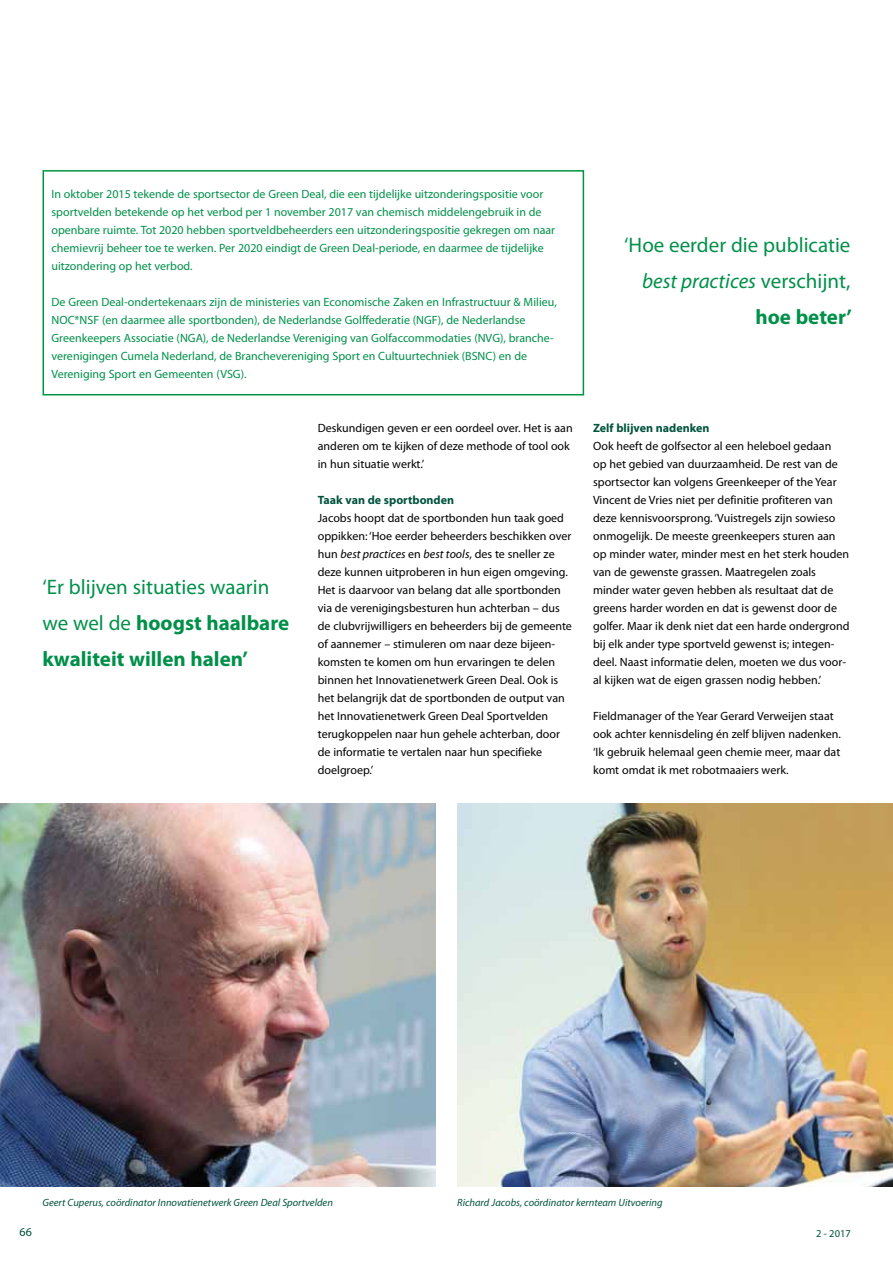
<style>
.page{position:relative;width:893px;height:1263px;background:#fff}
.page>*{position:absolute;margin:0;border:0;box-sizing:border-box;transform-origin:0 0}
.t1{font:700 21px/36px "Myriad Pro";color:#00904a}
.t2{font:21px/36px "Myriad Pro";color:#00904a;text-align:right}
.t3{font:12px/18px "Myriad Pro";color:#000}
.t4{font:12px/18px "Myriad Pro";color:#00904a}
.t5{font:700 12px "Myriad Pro";color:#00533d}
.t6{font:12px "Myriad Pro";color:#00533d}
.t7{font:italic 10.5px "Myriad Pro";color:#00533d}
.t8{font:10.5px "Myriad Pro";color:#00533d}
.s1{font-weight:400}
.s2{font-style:italic}
.s3{font-weight:700}
</style>
<div class="page">
<div style="left:43px;top:170px;width:541px;height:225px;border:2px solid #009641"></div>
<img style="left:457px;top:803px;width:436px;height:383px">
<img style="left:0;top:803px;width:436px;height:383px">
<p class="t4" style="left:52px;top:185px;width:505px">In oktober 2015 tekende de sportsector de Green Deal, die een tijdelijke uitzonderingspositie voor sportvelden betekende op het verbod per 1 november 2017 van chemisch middelengebruik in de openbare ruimte. Tot 2020 hebben sportveldbeheerders een uitzonderingspositie gekregen om naar chemievrij beheer toe te werken. Per 2020 eindigt de Green Deal-periode, en daarmee de tijdelijke uitzondering op het verbod.</p>
<p class="t4" style="left:52px;top:293px;width:507px">De Green Deal-ondertekenaars zijn de ministeries van Economische Zaken en Infrastructuur &amp; Milieu, NOC*NSF (en daarmee alle sportbonden), de Nederlandse Golffederatie (NGF), de Nederlandse Greenkeepers Associatie (NGA), de Nederlandse Vereniging van Golfaccommodaties (NVG), branche&shy;verenigingen Cumela Nederland, de Branchevereniging Sport en Cultuurtechniek (BSNC) en de Vereniging Sport en Gemeenten (VSG).</p>
<h1 class="t1" style="left:43px;top:568px;width:248px"><span class="s1">‘Er blijven situaties waarin we wel de</span> hoogst haalbare kwaliteit willen halen’</h1>
<p class="t3" style="left:318px;top:419px;width:256px">Deskundigen geven er een oordeel over. Het is aan anderen om te kijken of deze methode of tool ook in hun situatie werkt.’</p>
<p class="t5" style="left:318px;top:492px;width:138px">Taak van de sportbonden</p>
<p class="t3" style="left:318px;top:509px;width:256px">Jacobs hoopt dat de sportbonden hun taak goed oppikken: ‘Hoe eerder beheerders beschikken over hun <span class="s2">best practices</span> en <span class="s2">best tools</span>, des te sneller ze deze kunnen uitproberen in hun eigen omgeving.<br>Het is daarvoor van belang dat alle sportbonden via de verenigingsbesturen hun achterban – dus de clubvrijwilligers en beheerders bij de gemeente of aannemer – stimuleren om naar deze bijeen&shy;komsten te komen om hun ervaringen te delen binnen het Innovatienetwerk Green Deal. Ook is het belangrijk dat de sportbonden de output van het Innovatienetwerk Green Deal Sportvelden terugkoppelen naar hun gehele achterban, door de informatie te vertalen naar hun specifieke doelgroep.’</p>
<h1 class="t2" style="left:624px;top:227px;width:229px">‘Hoe eerder die publicatie <span class="s2">best practices</span> verschijnt, <span class="s3">hoe beter’</span></h1>
<p class="t5" style="left:593px;top:420px;width:118px">Zelf blijven nadenken</p>
<p class="t3" style="left:593px;top:437px;width:258px">Ook heeft de golfsector al een heleboel gedaan<br>op het gebied van duurzaamheid. De rest van de sportsector kan volgens Greenkeeper of the Year Vincent de Vries niet per definitie profiteren van deze kennisvoorsprong. ‘Vuistregels zijn sowieso onmogelijk. De meeste greenkeepers sturen aan op minder water, minder mest en het sterk houden van de gewenste grassen. Maatregelen zoals minder water geven hebben als resultaat dat de greens harder worden en dat is gewenst door de golfer. Maar ik denk niet dat een harde ondergrond bij elk ander type sportveld gewenst is; integen&shy;deel. Naast informatie delen, moeten we dus voor&shy;al kijken wat de eigen grassen nodig hebben.’</p>
<p class="t3" style="left:593px;top:707px;width:249px">Fieldmanager of the Year Gerard Verweijen staat ook achter kennisdeling én zelf blijven nadenken. ‘Ik gebruik helemaal geen chemie meer, maar dat komt omdat ik met robotmaaiers werk.</p>
<p class="t7" style="left:43px;top:1196px;width:292px">Geert Cuperus, coördinator Innovatienetwerk Green Deal Sportvelden</p>
<p class="t7" style="left:457px;top:1196px;width:207px">Richard Jacobs, coördinator kernteam Uitvoering</p>
<p class="t6" style="left:20px;top:1224px;width:14px">66</p>
<p class="t8" style="left:816px;top:1227px;width:36px">2 - 2017</p>
</div>
